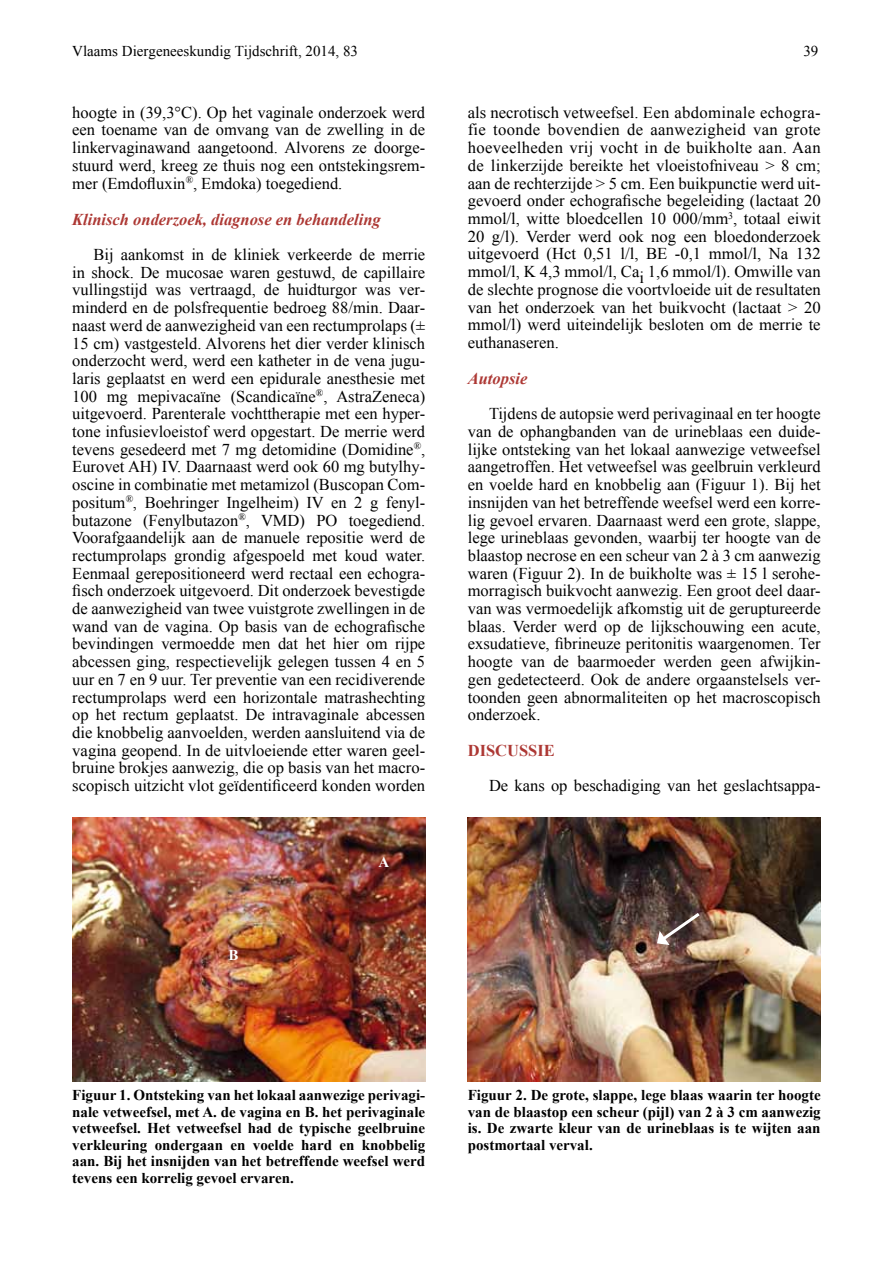
<style>
.page{position:relative;width:893px;height:1263px;background:#fff}
.page>*{position:absolute;margin:0;border:0;box-sizing:border-box;transform-origin:0 0}
.t1{font:16.5px/17.7px "Times New Roman";color:#000;text-align:justify}
.t2{font:italic 700 16.5px "Times New Roman";color:#ad3834}
.t3{font:700 16.5px "Times New Roman";color:#ad3834}
.t4{font:700 15px/16.5px "Times New Roman";color:#000;text-align:justify}
.t5{font:15px "Times New Roman";color:#000}
.t6{font:700 15px "Times New Roman";color:#fff}
</style>
<div class="page">
<img style="left:72px;top:817px;width:353px;height:264px">
<img style="left:468px;top:817px;width:353px;height:264px">
<svg style="left:657px;top:910px;width:46px;height:35px;background:#6e5c56"></svg>
<p class="t5" style="left:72px;top:41px;width:287px">Vlaams Diergeneeskundig Tijdschrift, 2014, 83</p>
<p class="t5" style="left:803px;top:41px;width:16px">39</p>
<p class="t1" style="left:72px;top:103px;width:354px">hoogte in (39,3°C). Op het vaginale onderzoek werd een toename van de omvang van de zwelling in de linkervaginawand aangetoond. Alvorens ze doorge&shy;stuurd werd, kreeg ze thuis nog een ontstekingsrem&shy;mer (Emdofluxin<sup>®</sup>, Emdoka) toegediend.</p>
<p class="t2" style="left:72px;top:208px;width:310px">Klinisch onderzoek, diagnose en behandeling</p>
<p class="t1" style="left:72px;top:245px;width:355px;text-indent:21px">Bij aankomst in de kliniek verkeerde de merrie in shock. De mucosae waren gestuwd, de capillaire vullingstijd was vertraagd, de huidturgor was ver&shy;minderd en de polsfrequentie bedroeg 88/min. Daar&shy;naast werd de aanwezigheid van een rectumprolaps (± 15 cm) vastgesteld. Alvorens het dier verder klinisch onderzocht werd, werd een katheter in de vena jugu&shy;laris geplaatst en werd een epidurale anesthesie met 100 mg mepivacaïne (Scandicaïne<sup>®</sup>, AstraZeneca) uitgevoerd. Parenterale vochttherapie met een hyper&shy;tone infusievloeistof werd opgestart. De merrie werd tevens gesedeerd met 7 mg detomidine (Domidine<sup>®</sup>, Eurovet AH) IV. Daarnaast werd ook 60 mg butylhy&shy;oscine in combinatie met metamizol (Buscopan Com&shy;positum<sup>®</sup>, Boehringer Ingelheim) IV en 2 g fenyl&shy;butazone (Fenylbutazon<sup>®</sup>, VMD) PO toegediend.<br>Voorafgaandelijk aan de manuele repositie werd de rectumprolaps grondig afgespoeld met koud water.<br>Eenmaal gerepositioneerd werd rectaal een echogra&shy;fisch onderzoek uitgevoerd. Dit onderzoek bevestigde de aanwezigheid van twee vuistgrote zwellingen in de wand van de vagina. Op basis van de echografische bevindingen vermoedde men dat het hier om rijpe abcessen ging, respectievelijk gelegen tussen 4 en 5 uur en 7 en 9 uur. Ter preventie van een recidiverende rectumprolaps werd een horizontale matrashechting op het rectum geplaatst. De intravaginale abcessen die knobbelig aanvoelden, werden aansluitend via de vagina geopend. In de uitvloeiende etter waren geel&shy;bruine brokjes aanwezig, die op basis van het macro&shy;scopisch uitzicht vlot geïdentificeerd konden worden</p>
<p class="t6" style="left:229px;top:944px;width:12px">B</p>
<p class="t6" style="left:378px;top:852px;width:12px">A</p>
<p class="t1" style="left:468px;top:103px;width:355px">als necrotisch vetweefsel. Een abdominale echogra&shy;fie toonde bovendien de aanwezigheid van grote hoeveelheden vrij vocht in de buikholte aan. Aan de linkerzijde bereikte het vloeistofniveau &gt; 8 cm; aan de rechterzijde &gt; 5 cm. Een buikpunctie werd uit&shy;gevoerd onder echografische begeleiding (lactaat 20 mmol/l, witte bloedcellen 10 000/mm<sup>3</sup>, totaal eiwit 20 g/l). Verder werd ook nog een bloedonderzoek uitgevoerd (Hct 0,51 l/l, BE -0,1 mmol/l, Na 132 mmol/l, K 4,3 mmol/l, Cai 1,6 mmol/l). Omwille van de slechte prognose die voortvloeide uit de resultaten van het onderzoek van het buikvocht (lactaat &gt; 20 mmol/l) werd uiteindelijk besloten om de merrie te euthanaseren.</p>
<p class="t2" style="left:468px;top:367px;width:61px">Autopsie</p>
<p class="t1" style="left:468px;top:405px;width:354px;text-indent:21px">Tijdens de autopsie werd perivaginaal en ter hoogte van de ophangbanden van de urineblaas een duide&shy;lijke ontsteking van het lokaal aanwezige vetweefsel aangetroffen. Het vetweefsel was geelbruin verkleurd en voelde hard en knobbelig aan (Figuur 1). Bij het insnijden van het betreffende weefsel werd een korre&shy;lig gevoel ervaren. Daarnaast werd een grote, slappe, lege urineblaas gevonden, waarbij ter hoogte van de blaastop necrose en een scheur van 2 à 3 cm aanwezig waren (Figuur 2). In de buikholte was ± 15 l serohe&shy;morragisch buikvocht aanwezig. Een groot deel daar&shy;van was vermoedelijk afkomstig uit de geruptureerde blaas. Verder werd op de lijkschouwing een acute, exsudatieve, fibrineuze peritonitis waargenomen. Ter hoogte van de baarmoeder werden geen afwijkin&shy;gen gedetecteerd. Ook de andere orgaanstelsels ver&shy;toonden geen abnormaliteiten op het macroscopisch onderzoek.</p>
<p class="t3" style="left:468px;top:739px;width:89px">DISCUSSIE</p>
<p class="t1" style="left:489px;top:776px;width:333px">De kans op beschadiging van het geslachtsappa-</p>
<p class="t4" style="left:72px;top:1087px;width:354px">Figuur 1. Ontsteking van het lokaal aanwezige perivagi&shy;nale vetweefsel, met A. de vagina en B. het perivaginale vetweefsel. Het vetweefsel had de typische geelbruine verkleuring ondergaan en voelde hard en knobbelig aan. Bij het insnijden van het betreffende weefsel werd tevens een korrelig gevoel ervaren.</p>
<p class="t4" style="left:468px;top:1087px;width:354px">Figuur 2. De grote, slappe, lege blaas waarin ter hoogte van de blaastop een scheur (pijl) van 2 à 3 cm aanwezig is. De zwarte kleur van de urineblaas is te wijten aan postmortaal verval.</p>
</div>
